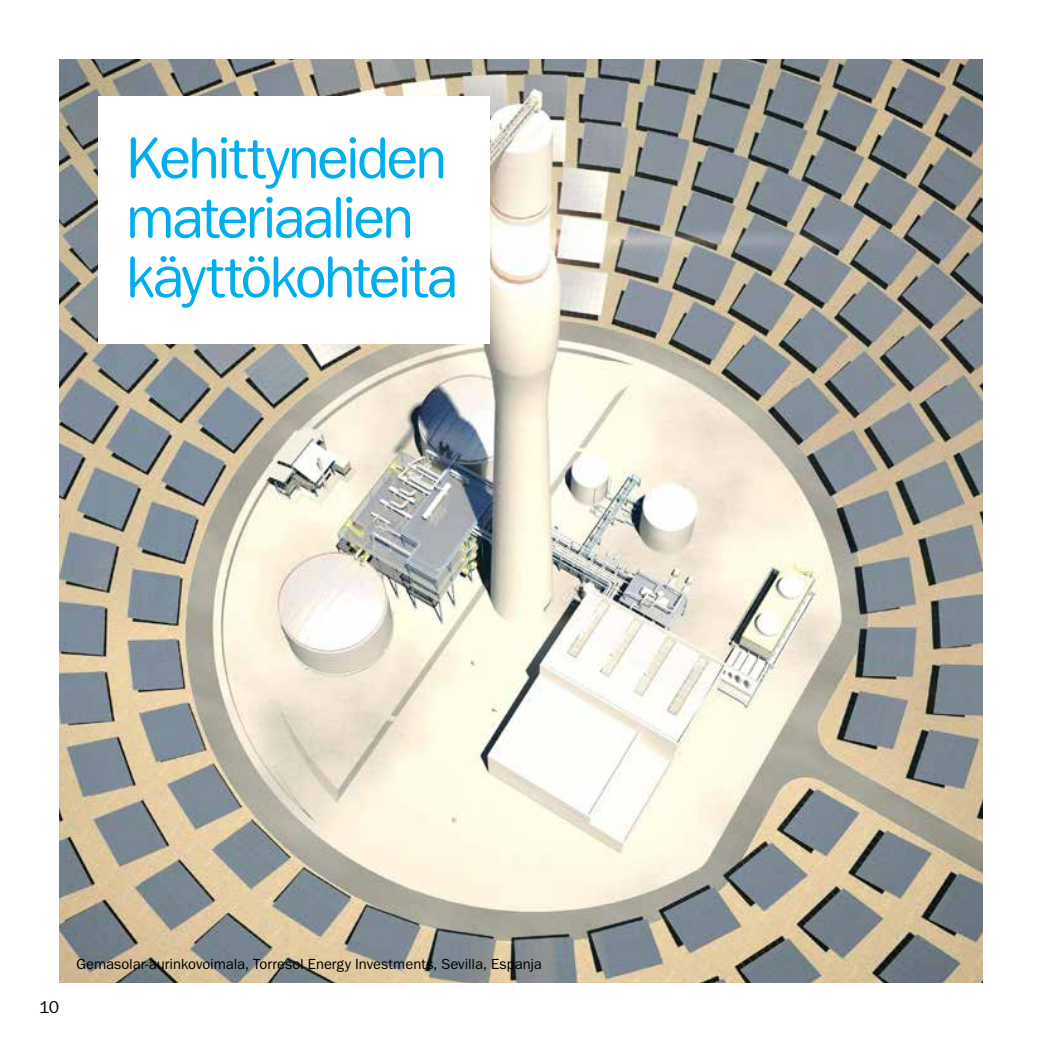
<style>
.page{position:relative;width:1042px;height:1042px;background:#fff}
.page>*{position:absolute;margin:0;border:0;box-sizing:border-box;transform-origin:0 0}
.t1{font:59.5px/59.5px "Tee Franklin Forever Rounded";letter-spacing:-.05em;color:#00aeef}
.t2{font:17.5px "Tee Franklin Forever Rounded";color:#000}
.t3{font:14.88px "Tee Franklin Forever";letter-spacing:-.005em;color:#000}
</style>
<div class="page">
<img style="left:60px;top:60px;width:922px;height:922px">
<div style="left:98px;top:97px;width:391px;height:247px;background:#fff"></div>
<h1 class="t1" style="left:126px;top:129px;width:333px">Kehittyneiden materiaalien käyttökohteita</h1>
<p class="t2" style="left:39px;top:997px;width:22px">10</p>
<p class="t3" style="left:76px;top:955px;width:467px">Gemasolar-aurinkovoimala, Torresol Energy I nvestments, Sevilla, Espanja</p>
</div>
